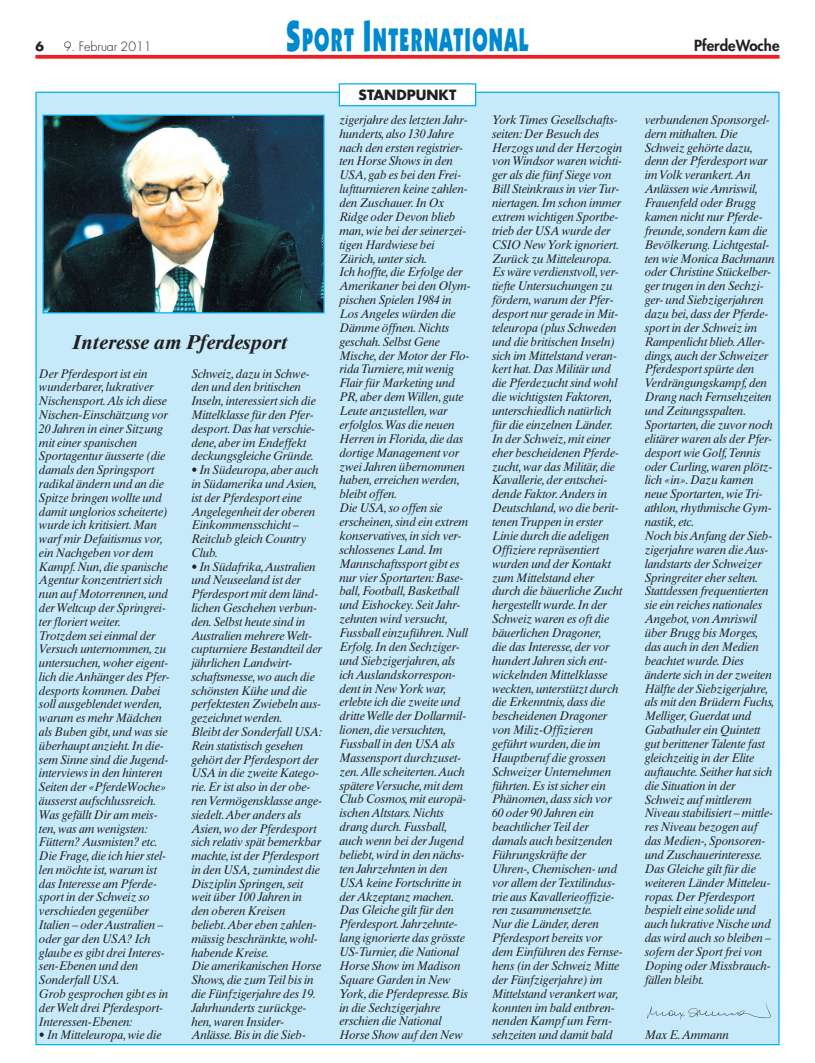
<style>
.page{position:relative;width:815px;height:1063px;background:#fff}
.page>*{position:absolute;margin:0;border:0;box-sizing:border-box;transform-origin:0 0}
.t1{font:900 32.75px "Itc Kabel";letter-spacing:.065em;color:#0089cf;scale:.6 1}
.t2{font:italic 700 20px "Times Ten";color:#231f20}
.t3{font:800 15px "Futura";color:#231f20}
.t4{font:700 13.75px "Futura";color:#231f20}
.t5{font:italic 12.5px/13.9px "Times Ten";letter-spacing:-.015em;color:#231f20;scale:.95 1}
.t6{font:300 12.5px "Futura";color:#231f20}
.t7{font:700 12.5px "Futura";color:#231f20}
.s1{font-size:43.75px}
</style>
<div class="page">
<svg style="left:35px;top:55px;width:745px;height:4px;background:#ef2f35"></svg>
<div style="left:37px;top:93px;width:741px;height:951px;background:#c6eafa"></div>
<div style="left:340px;top:85px;width:135px;height:20px;background:#fff"></div>
<div style="left:339px;top:83px;width:137px;height:23px;border:1px solid #00aeef"></div>
<img style="left:45px;top:117px;width:278px;height:194px">
<div style="left:43px;top:115px;width:282px;height:198px;border:1px solid #00aeef"></div>
<img style="left:647px;top:1004px;width:124px;height:16px">
<p class="t7" style="left:35px;top:41px;width:10px">6</p>
<p class="t6" style="left:64px;top:41px;width:89px">9. Februar 2011</p>
<h1 class="t1" style="left:286px;top:28px;width:406px"><span class="s1">S</span>PORT <span class="s1">I</span>NTERNATIONAL</h1>
<p class="t4" style="left:359px;top:88px;width:99px">STANDPUNKT</p>
<p class="t3" style="left:694px;top:39px;width:87px">PferdeWoche</p>
<h2 class="t2" style="left:73px;top:335px;width:216px">Interesse am Pferdesport</h2>
<p class="t5" style="left:39px;top:368px;width:139px">Der Pferdesport ist ein wunderbarer, lukrativer<br>Nischensport. Als ich diese<br>Nischen-Einschätzung vor<br>20 Jahren in einer Sitzung mit einer spanischen<br>Sportagentur äusserte (die damals den Springsport radikal ändern und an die<br>Spitze bringen wollte und damit unglorios scheiterte) wurde ich kritisiert. Man warf mir Defaitismus vor, ein Nachgeben vor dem<br>Kampf. Nun, die spanische<br>Agentur konzentriert sich nun auf Motorrennen, und der Weltcup der Springrei&shy;ter floriert weiter.<br>Trotzdem sei einmal der<br>Versuch unternommen, zu untersuchen, woher eigent&shy;lich die Anhänger des Pfer&shy;desports kommen. Dabei soll ausgeblendet werden, warum es mehr Mädchen als Buben gibt, und was sie überhaupt anzieht. In die&shy;sem Sinne sind die Jugend - interviews in den hinteren<br>Seiten der «PferdeWoche» äusserst aufschlussreich.<br>Was gefällt Dir am meis - ten, was am wenigsten:<br>Füttern? Ausmisten? etc.<br>Die Frage, die ich hier stel&shy;len möchte ist, warum ist das Interesse am Pferde - sport in der Schweiz so verschieden gegenüber<br>Italien – oder Australien – oder gar den USA? Ich glaube es gibt drei Interes&shy;sen-Ebenen und den<br>Sonderfall USA.<br>Grob gesprochen gibt es in der Welt drei Pferde sport-<br>Interessen-Ebenen:</p>
<p class="t5" style="left:39px;top:1029px;width:131px">• In Mitteleuropa, wie die</p>
<p class="t5" style="left:191px;top:368px;width:133px">Schweiz, dazu in Schwe&shy;den und den britischen<br>Inseln, interessiert sich die<br>Mittelklasse für den Pfer&shy;desport. Das hat verschie&shy;dene, aber im Endeffekt deckungsgleiche Gründe.</p>
<p class="t5" style="left:191px;top:464px;width:136px">• In Südeuropa, aber auch in Südamerika und Asien, ist der Pferdesport eine<br>Angelegenheit der oberen<br>Einkommens schicht –<br>Reitclub gleich Country<br>Club.</p>
<p class="t5" style="left:191px;top:561px;width:139px">• In Südafrika, Australien und Neuseeland ist der<br>Pferdesport mit dem länd&shy;lichen Geschehen verbun&shy;den. Selbst heute sind in<br>Australien mehrere Welt&shy;cupturniere Bestandteil der jährlichen Landwirt - schaftsmesse, wo auch die schönsten Kühe und die perfektesten Zwiebeln aus&shy;gezeichnet werden.<br>Bleibt der Sonderfall USA:<br>Rein statistisch gesehen gehört der Pferdesport der<br>USA in die zweite Katego&shy;rie. Er ist also in der obe&shy;ren Vermögensklasse ange&shy;siedelt. Aber anders als<br>Asien, wo der Pferdesport sich relativ spät bemerkbar machte, ist der Pferdesport in den USA, zumindest die<br>Disziplin Springen, seit weit über 100 Jahren in den oberen Kreisen beliebt. Aber eben zahlen&shy;mässig beschränkte, wohl&shy;habende Kreise.<br>Die amerikanischen Horse<br>Shows, die zum Teil bis in die Fünfzigerjahre des 19.<br>Jahrhunderts zurückge&shy;hen, waren Insider-<br>Anlässe. Bis in die Sieb -</p>
<p class="t5" style="left:339px;top:114px;width:140px">zigerjahre des letzten Jahr&shy;hunderts, also 130 Jahre nach den ersten registrier&shy;ten Horse Shows in den<br>USA, gab es bei den Frei&shy;luftturnieren keine zahlen&shy;den Zuschauer. In Ox<br>Ridge oder Devon blieb man, wie bei der seinerzei&shy;tigen Hardwiese bei<br>Zürich, unter sich.<br>Ich hoffte, die Erfolge der<br>Amerikaner bei den Olym&shy;pischen Spielen 1984 in<br>Los Angeles würden die<br>Dämme öffnen. Nichts geschah. Selbst Gene<br>Mische, der Motor der Flo&shy;rida Turniere, mit wenig<br>Flair für Marketing und<br>PR, aber dem Willen, gute<br>Leute anzustellen, war erfolglos. Was die neuen<br>Herren in Florida, die das dortige Management vor zwei Jahren übernommen haben, erreichen werden, bleibt offen.<br>Die USA, so offen sie erscheinen, sind ein extrem konservatives, in sich ver&shy;schlossenes Land. Im<br>Mannschaftssport gibt es nur vier Sportarten: Base&shy;ball, Football, Basketball und Eishockey. Seit Jahr&shy;zehnten wird versucht,<br>Fussball einzu führen. Null<br>Erfolg. In den Sechziger&shy;und Siebzigerjahren, als ich Auslandskorrespon&shy;dent in New York war, erlebte ich die zweite und dritte Welle der Dollarmil&shy;lionen, die versuchten,<br>Fuss ball in den USA als<br>Massensport durchzuset&shy;zen. Alle scheiterten. Auch spätere Versuche, mit dem<br>Club Cosmos, mit europä - ischen Altstars. Nichts drang durch. Fussball, auch wenn bei der Jugend beliebt, wird in den nächs - ten Jahrzehnten in den<br>USA keine Fortschritte in der Akzeptanz machen.<br>Das Gleiche gilt für den<br>Pferdesport. Jahrzehnte&shy;lang ignorierte das grösste<br>US-Turnier, die National<br>Horse Show im Madison<br>Square Garden in New<br>York, die Pferdepresse. Bis in die Sechzigerjahre erschien die National<br>Horse Show auf den New</p>
<p class="t5" style="left:492px;top:114px;width:139px">York Times Gesellschafts&shy;seiten: Der Besuch des<br>Herzogs und der Herzogin von Windsor waren wichti&shy;ger als die fünf Siege von<br>Bill Steinkraus in vier Tur&shy;niertagen. Im schon immer extrem wichtigen Sportbe&shy;trieb der USA wurde der<br>CSIO New York ignoriert.<br>Zurück zu Mitteleuropa.<br>Es wäre verdienstvoll, ver&shy;tiefte Untersuchungen zu fördern, warum der Pfer&shy;desport nur gerade in Mit&shy;teleuropa (plus Schweden und die britischen Inseln) sich im Mittelstand veran&shy;kert hat. Das Militär und die Pferdezucht sind wohl die wichtigsten Faktoren, unterschiedlich natürlich für die einzelnen Länder.<br>In der Schweiz, mit einer eher bescheidenen Pferde&shy;zucht, war das Militär, die<br>Kavallerie, der entschei&shy;dende Faktor. Anders in<br>Deutschland, wo die berit&shy;tenen Truppen in erster<br>Linie durch die adeligen<br>Offiziere repräsentiert wurden und der Kontakt zum Mittelstand eher durch die bäuerliche Zucht hergestellt wurde. In der<br>Schweiz waren es oft die bäuerlichen Dragoner,<br>die das Interesse, der vor hundert Jahren sich ent - wickelnden Mittelklasse weckten, unterstützt durch die Erkenntnis, dass die bescheidenen Dragoner von Miliz-Offizieren geführt wurden, die im<br>Hauptberuf die grossen<br>Schweizer Unternehmen führten. Es ist sicher ein<br>Phänomen, dass sich vor<br>60 oder 90 Jahren ein beachtlicher Teil der damals auch besitzenden<br>Führungskräfte der<br>Uhren-, Chemischen- und vor allem der Textilindus - trie aus Kavallerieoffizie&shy;ren zusammensetzte.<br>Nur die Länder, deren<br>Pferdesport bereits vor dem Einführen des Fernse&shy;hens (in der Schweiz Mitte der Fünfzigerjahre) im<br>Mittelstand verankert war, konnten im bald entbren&shy;nenden Kampf um Fern&shy;sehzeiten und damit bald</p>
<p class="t5" style="left:645px;top:114px;width:138px">verbundenen Sponsorgel&shy;dern mithalten. Die<br>Schweiz gehörte dazu, denn der Pferdesport war im Volk verankert. An<br>Anlässen wie Amriswil,<br>Frauenfeld oder Brugg kamen nicht nur Pferde&shy;freunde, sondern kam die<br>Bevölkerung. Lichtgestal&shy;ten wie Monica Bach mann oder Christine Stückelber&shy;ger trugen in den Sechzi&shy;ger- und Siebzigerjahren dazu bei, dass der Pferde - sport in der Schweiz im<br>Rampenlicht blieb. Aller&shy;dings, auch der Schweizer<br>Pferdesport spürte den<br>Verdrängungskampf, den<br>Drang nach Fernsehzeiten und Zeitungsspalten.<br>Sportarten, die zuvor noch elitärer waren als der Pfer&shy;desport wie Golf, Tennis oder Curling, waren plötz&shy;lich «in». Dazu kamen neue Sportarten, wie Tri&shy;athlon, rhythmische Gym&shy;nastik, etc.<br>Noch bis Anfang der Sieb&shy;zigerjahre waren die Aus&shy;landstarts der Schweizer<br>Springreiter eher selten.<br>Stattdessen frequentierten sie ein reiches nationales<br>Angebot, von Amriswil über Brugg bis Morges, das auch in den Medien beachtet wurde. Dies änderte sich in der zweiten<br>Hälfte der Siebzigerjahre, als mit den Brüdern Fuchs,<br>Melliger, Guerdat und<br>Gabathuler ein Quintett gut berittener Talente fast gleichzeitig in der Elite auftauchte. Seither hat sich die Situation in der<br>Schweiz auf mittlerem<br>Niveau stabilisiert – mittle&shy;res Niveau bezogen auf das Medien-, Sponsoren&shy;und Zuschauerinteresse.<br>Das Gleiche gilt für die weiteren Länder Mitteleu&shy;ropas. Der Pferdesport bespielt eine solide und auch lukrative Nische und das wird auch so bleiben – sofern der Sport frei von<br>Doping oder Missbrauch&shy;fällen bleibt.</p>
<p class="t5" style="left:645px;top:1029px;width:90px">Max E. Ammann</p>
</div>
